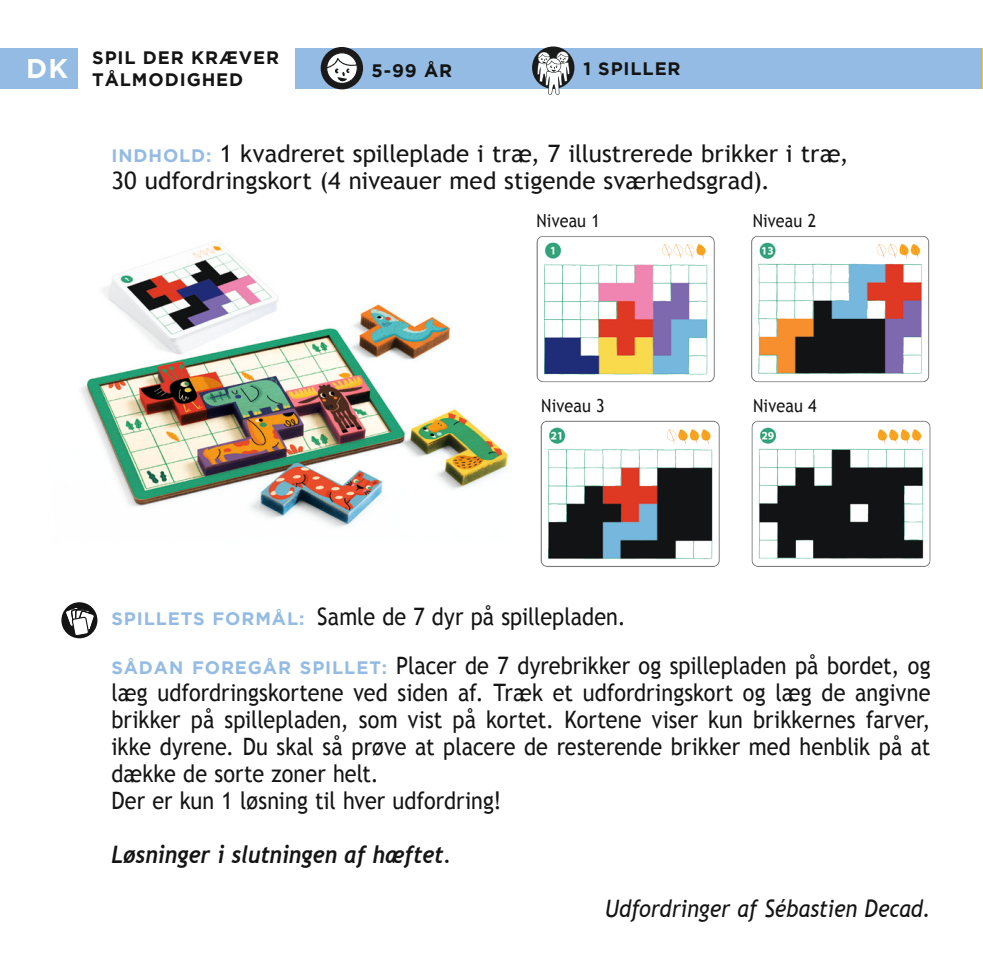
<style>
.page{position:relative;width:983px;height:980px;background:#fff}
.page>*{position:absolute;margin:0;border:0;box-sizing:border-box;transform-origin:0 0}
.t1{font:700 27px "Gotham";color:#fff}
.Normal_e{font:24px/27px "Trebuchet MS";letter-spacing:.005em;color:#131413;text-align:justify;scale:.9 1}
.Normal_e-2{font:24px "Trebuchet MS";letter-spacing:.005em;color:#131413}
.Normal_e-3{font:italic 700 24px "Trebuchet";color:#131413;scale:.9 1}
.Normal_e-4{font:italic 24px "Trebuchet MS";color:#131413;scale:.9 1}
.t2{font:700 18px/21.6px "Gotham";letter-spacing:.05em;color:#131413}
.Normal_e-5{font:18px "Trebuchet MS";letter-spacing:.005em;color:#131413;scale:.9 1}
.s1{font-family:"Gotham";font-weight:700;font-size:18px;color:#94bbe3}
</style>
<div class="page">
<svg style="left:61px;top:602px;width:36px;height:36px"></svg>
<svg style="left:64px;top:605px;width:32px;height:32px"></svg>
<div style="left:0;top:48px;width:78px;height:40px;background:#94bbe3"></div>
<hr style="left:981px;top:48px;width:2px;height:40px;background:#fdc317">
<img style="left:536px;top:236px;width:179px;height:147px">
<img style="left:751px;top:236px;width:179px;height:147px">
<img style="left:540px;top:420px;width:180px;height:147px">
<img style="left:751px;top:420px;width:180px;height:147px">
<div style="left:295px;top:48px;width:686px;height:40px;background:#94bbe3"></div>
<div style="left:321px;top:47px;width:42px;height:42px;background:#1a1a1a;border-radius:50%"></div>
<svg style="left:326px;top:52px;width:32px;height:32px"></svg>
<div style="left:532px;top:46px;width:42px;height:43px;background:#1a1a1a;border-radius:50%"></div>
<svg style="left:537px;top:51px;width:33px;height:44px"></svg>
<img style="left:81px;top:242px;width:428px;height:285px">
<p class="t2" style="left:92px;top:47px;width:188px">SPIL DER KRÆVER<br>TÅLMODIGHED</p>
<p class="t1" style="left:26px;top:53px;width:44px">DK</p>
<p class="t2" style="left:371px;top:59px;width:82px">5-99 ÅR</p>
<p class="t2" style="left:583px;top:57px;width:99px">1 SPILLER</p>
<p class="Normal_e-2" style="left:111px;top:139px;width:738px"><span class="s1">INDHOLD:</span> 1 kvadreret spilleplade i træ, 7 illustrerede brikker i træ,</p>
<p class="Normal_e-2" style="left:111px;top:166px;width:660px">30 udfordringskort (4 niveauer med stigende sværhedsgrad).</p>
<p class="Normal_e-5" style="left:536px;top:210px;width:72px">Niveau 1</p>
<p class="Normal_e-5" style="left:752px;top:210px;width:72px">Niveau 2</p>
<p class="Normal_e-5" style="left:541px;top:395px;width:72px">Niveau 3</p>
<p class="Normal_e-5" style="left:753px;top:395px;width:72px">Niveau 4</p>
<p class="Normal_e" style="left:111px;top:603px;width:573px"><span class="s1">SPILLETS FORMÅL:</span> Samle de 7 dyr på spillepladen.</p>
<p class="Normal_e" style="left:111px;top:652px;width:911px"><span class="s1">SÅDAN FOREGÅR SPILLET:</span> Placer de 7 dyrebrikker og spillepladen på bordet, og læg udfordringskortene ved siden af. Træk et udfordringskort og læg de angivne brikker på spillepladen, som vist på kortet. Kortene viser kun brikkernes farver, ikke dyrene. Du skal så prøve at placere de resterende brikker med henblik på at dække de sorte zoner helt.</p>
<p class="Normal_e" style="left:111px;top:787px;width:435px">Der er kun 1 løsning til hver udfordring!</p>
<p class="Normal_e-3" style="left:111px;top:839px;width:379px">Løsninger i slutningen af hæftet.</p>
<p class="Normal_e-4" style="left:605px;top:894px;width:363px">Udfordringer af Sébastien Decad.</p>
</div>
